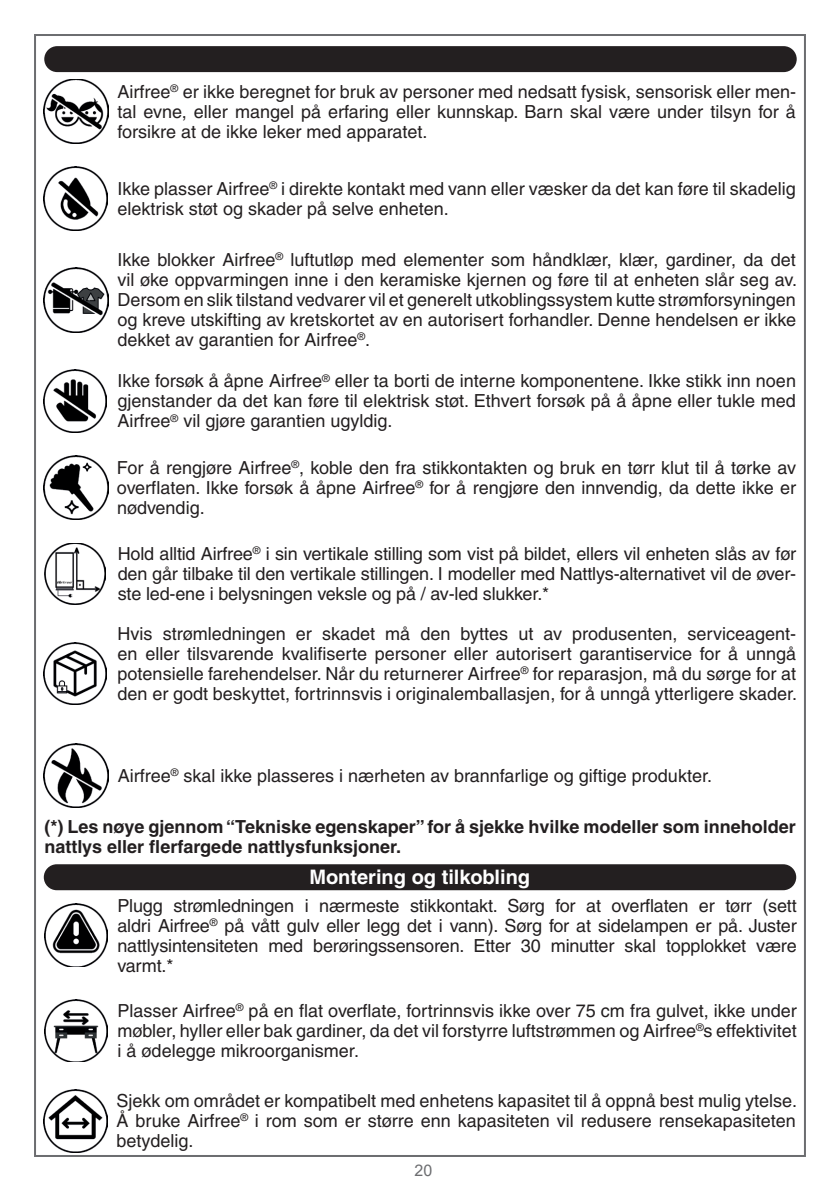
<style>
.page{position:relative;width:840px;height:1191px;background:#fff}
.page>*{position:absolute;margin:0;border:0;box-sizing:border-box;transform-origin:0 0}
.t1{font:700 20px "Helvetica";color:#fff}
.t2{font:18px/20px "Helvetica";color:#231f20;text-align:justify}
.t3{font:700 18px/20px "Helvetica";color:#231f20}
.t4{font:16px "Arial";color:#6c6d70}
</style>
<div class="page">
<div style="left:45px;top:865px;width:749px;height:24px;background:#231f20;border-radius:12px"></div>
<div style="left:44px;top:864px;width:751px;height:26px;border:2px solid #231f20;border-radius:12px"></div>
<div style="left:45px;top:47px;width:750px;height:24px;background:#231f20;border-radius:12px"></div>
<div style="left:44px;top:46px;width:752px;height:26px;border:2px solid #231f20;border-radius:12px"></div>
<img style="left:44px;top:455px;width:64px;height:65px">
<img style="left:44px;top:642px;width:62px;height:63px">
<img style="left:44px;top:743px;width:64px;height:64px">
<img style="left:44px;top:904px;width:63px;height:63px">
<img style="left:44px;top:999px;width:63px;height:63px">
<img style="left:44px;top:1089px;width:63px;height:63px">
<img style="left:44px;top:543px;width:61px;height:61px">
<img style="left:44px;top:167px;width:63px;height:63px">
<img style="left:44px;top:268px;width:64px;height:64px">
<img style="left:44px;top:369px;width:63px;height:63px">
<img style="left:44px;top:79px;width:64px;height:65px">
<p class="t2" style="left:117px;top:81px;width:679px">Airfree<sup>®</sup> er ikke beregnet for bruk av personer med nedsatt fysisk, sensorisk eller men&shy;tal evne, eller mangel på erfaring eller kunnskap. Barn skal være under tilsyn for å forsikre at de ikke leker med apparatet.</p>
<p class="t2" style="left:117px;top:179px;width:679px">Ikke plasser Airfree<sup>®</sup> i direkte kontakt med vann eller væsker da det kan føre til skadelig elektrisk støt og skader på selve enheten.</p>
<p class="t2" style="left:117px;top:250px;width:680px">Ikke blokker Airfree<sup>®</sup> luftutløp med elementer som håndklær, klær, gardiner, da det vil øke oppvarmingen inne i den keramiske kjernen og føre til at enheten slår seg av.<br>Dersom en slik tilstand vedvarer vil et generelt utkoblingssystem kutte strømforsyningen og kreve utskifting av kretskortet av en autorisert forhandler. Denne hendelsen er ikke dekket av garantien for Airfree<sup>®</sup>.</p>
<p class="t2" style="left:117px;top:371px;width:679px">Ikke forsøk å åpne Airfree<sup>®</sup> eller ta borti de interne komponentene. Ikke stikk inn noen gjenstander da det kan føre til elektrisk støt. Ethvert forsøk på å åpne eller tukle med Airfree<sup>®</sup> vil gjøre garantien ugyldig.</p>
<p class="t2" style="left:117px;top:458px;width:680px">For å rengjøre Airfree<sup>®</sup>, koble den fra stikkontakten og bruk en tørr klut til å tørke av overflaten. Ikke forsøk å åpne Airfree<sup>®</sup> for å rengjøre den innvendig, da dette ikke er nødvendig.</p>
<p class="t2" style="left:118px;top:543px;width:679px">Hold alltid Airfree<sup>®</sup> i sin vertikale stilling som vist på bildet, ellers vil enheten slås av før den går tilbake til den vertikale stillingen. I modeller med Nattlys-alternativet vil de øver&shy;ste led-ene i belysningen veksle og på / av-led slukker.*</p>
<p class="t2" style="left:117px;top:624px;width:680px">Hvis strømledningen er skadet må den byttes ut av produsenten, serviceagent&shy;en eller tilsvarende kvalifiserte personer eller autorisert garantiservice for å unngå potensielle farehendelser. Når du returnerer Airfree<sup>®</sup> for reparasjon, må du sørge for at den er godt beskyttet, fortrinnsvis i originalemballasjen, for å unngå ytterligere skader.</p>
<p class="t2" style="left:118px;top:765px;width:595px">Airfree<sup>®</sup> skal ikke plasseres i nærheten av brannfarlige og giftige produkter.</p>
<p class="t3" style="left:44px;top:816px;width:752px">(*) Les nøye gjennom “Tekniske egenskaper” for å sjekke hvilke modeller som inneholder nattlys eller flerfargede nattlysfunksjoner.</p>
<p class="t1" style="left:309px;top:865px;width:222px">Montering og tilkobling</p>
<p class="t2" style="left:117px;top:895px;width:680px">Plugg strømledningen i nærmeste stikkontakt. Sørg for at overflaten er tørr (sett aldri Airfree<sup>®</sup> på vått gulv eller legg det i vann). Sørg for at sidelampen er på. Juster nattlysintensiteten med berøringssensoren. Etter 30 minutter skal topplokket være varmt.*</p>
<p class="t2" style="left:117px;top:1000px;width:680px">Plasser Airfree<sup>®</sup> på en flat overflate, fortrinnsvis ikke over 75 cm fra gulvet, ikke under møbler, hyller eller bak gardiner, da det vil forstyrre luftstrømmen og Airfree<sup>®</sup>s effektivitet i å ødelegge mikroorganismer.</p>
<p class="t2" style="left:116px;top:1090px;width:681px">Sjekk om området er kompatibelt med enhetens kapasitet til å oppnå best mulig ytelse.<br>Å bruke Airfree<sup>®</sup> i rom som er større enn kapasiteten vil redusere rensekapasiteten betydelig.</p>
<p class="t4" style="left:414px;top:1158px;width:19px">20</p>
</div>
